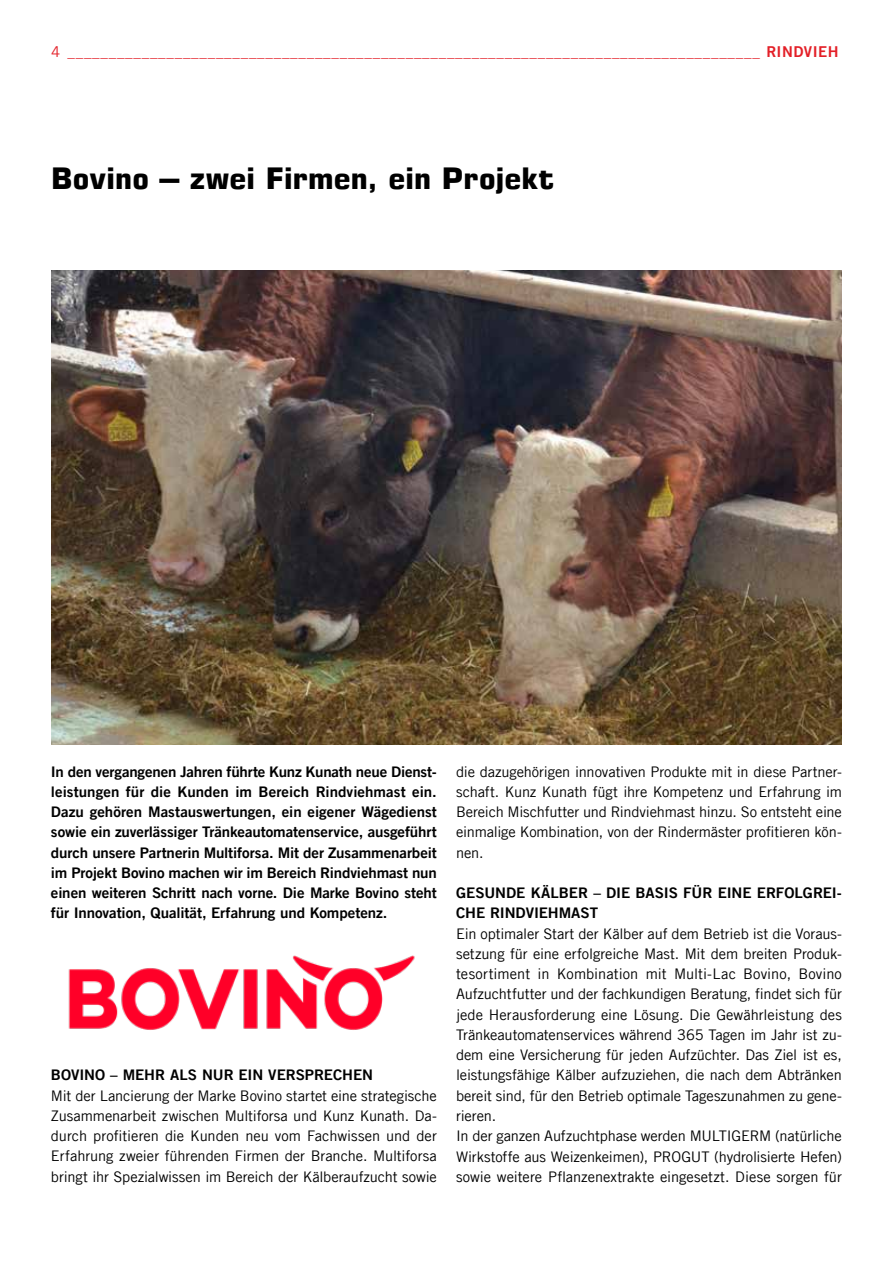
<style>
.page{position:relative;width:893px;height:1263px;background:#fff}
.page>*{position:absolute;margin:0;border:0;box-sizing:border-box;transform-origin:0 0}
.t1{font:700 30px "Eurostile LT";letter-spacing:.005em;color:#000}
.t2{font:15px "Trade Gothic LT Com";color:#e31f27}
.t3{font:14.7px/20.2px "Trade Gothic LT Com";letter-spacing:-.01em;color:#000;text-align:justify}
.t4{font:14.7px/20.2px "Trade Gothic LT Com Bd 2";letter-spacing:-.005em;color:#000}
.s1{font-family:"Trade Gothic LT Com Bd 2"}
</style>
<div class="page">
<img style="left:51px;top:270px;width:791px;height:474px">
<img style="left:68px;top:955px;width:347px;height:75px">
<p class="t2" style="left:51px;top:43px;width:789px">4 ____________________________________________________________________________________ <span class="s1">RINDVIEH</span></p>
<h1 class="t1" style="left:51px;top:160px;width:504px">Bovino – zwei Firmen, ein Projekt</h1>
<p class="t4" style="left:51px;top:761px;width:387px;text-align:justify">In den vergangenen Jahren führte Kunz Kunath neue Dienst&shy;leistungen für die Kunden im Bereich Rindviehmast ein.<br>Dazu gehören Mastauswertungen, ein eigener Wägedienst sowie ein zuverlässiger Tränkeautomatenservice, ausgeführt durch unsere Partnerin Multiforsa. Mit der Zusammenarbeit im Projekt Bovino machen wir im Bereich Rindviehmast nun einen weiteren Schritt nach vorne. Die Marke Bovino steht für Innovation, Qualität, Erfahrung und Kompetenz.</p>
<p class="t4" style="left:51px;top:1065px;width:323px">BOVINO – MEHR ALS NUR EIN VERSPRECHEN</p>
<p class="t3" style="left:51px;top:1085px;width:387px">Mit der Lancierung der Marke Bovino startet eine strategische Zusammenarbeit zwischen Multiforsa und Kunz Kunath. Da&shy;durch profitieren die Kunden neu vom Fachwissen und der Erfahrung zweier führenden Firmen der Branche. Multiforsa bringt ihr Spezialwissen im Bereich der Kälberaufzucht sowie</p>
<p class="t3" style="left:456px;top:761px;width:387px">die dazugehörigen innovativen Produkte mit in diese Partner&shy;schaft. Kunz Kunath fügt ihre Kompetenz und Erfahrung im Bereich Mischfutter und Rindviehmast hinzu. So entsteht eine einmalige Kombination, von der Rindermäster profitieren kön&shy;nen.</p>
<p class="t4" style="left:456px;top:882px;width:387px">GESUNDE KÄLBER – DIE BASIS FÜR EINE ERFOLGREI-<br>CHE RINDVIEHMAST</p>
<p class="t3" style="left:456px;top:923px;width:387px;text-align:left">Ein optimaler Start der Kälber auf dem Betrieb ist die Voraus&shy;setzung für eine erfolgreiche Mast. Mit dem breiten Produk&shy;tesortiment in Kombination mit Multi-Lac Bovino, Bovino Aufzuchtfutter und der fachkundigen Beratung, findet sich für jede Herausforderung eine Lösung. Die Gewährleistung des Tränkeautomatenservices während 365 Tagen im Jahr ist zu&shy;dem eine Versicherung für jeden Aufzüchter. Das Ziel ist es, leistungsfähige Kälber aufzuziehen, die nach dem Abtränken bereit sind, für den Betrieb optimale Tageszunahmen zu gene&shy;rieren.<br>In der ganzen Aufzuchtphase werden MULTIGERM (natürliche Wirkstoffe aus Weizenkeimen), PROGUT (hydrolisierte Hefen) sowie weitere Pflanzenextrakte eingesetzt. Diese sorgen für</p>
</div>
